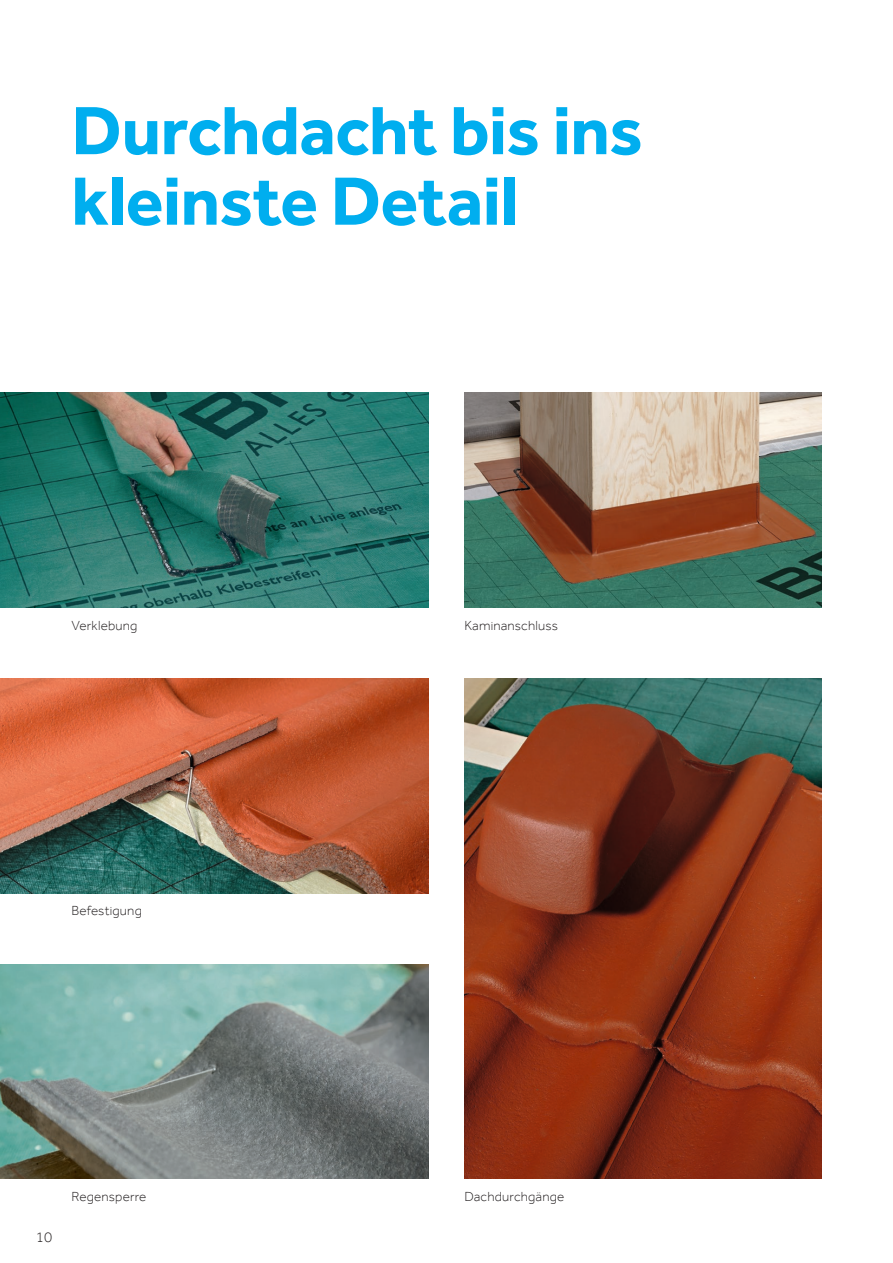
<style>
.page{position:relative;width:893px;height:1263px;background:#fff}
.page>*{position:absolute;margin:0;border:0;box-sizing:border-box;transform-origin:0 0}
.t1{font:700 70.5px/70.5px "Effra";letter-spacing:-.01em;color:#00aeef}
.t2{font:300 15px "Effra";color:#231f20}
.t3{font:300 13.5px "Effra";letter-spacing:.015em;color:#231f20}
</style>
<div class="page">
<img style="left:0;top:393px;width:429px;height:214px">
<img style="left:464px;top:393px;width:357px;height:214px">
<img style="left:0;top:679px;width:429px;height:214px">
<img style="left:464px;top:679px;width:357px;height:500px">
<img style="left:0;top:964px;width:429px;height:215px">
<h1 class="t1" style="left:71px;top:95px;width:573px">Durchdacht bis ins kleinste Detail</h1>
<p class="t3" style="left:71px;top:617px;width:68px">Verklebung</p>
<p class="t3" style="left:464px;top:617px;width:95px">Kaminanschluss</p>
<p class="t3" style="left:71px;top:903px;width:72px">Befestigung</p>
<p class="t2" style="left:36px;top:1227px;width:18px">10</p>
<p class="t3" style="left:71px;top:1188px;width:77px">Regensperre</p>
<p class="t3" style="left:464px;top:1188px;width:102px">Dachdurchgänge</p>
</div>
